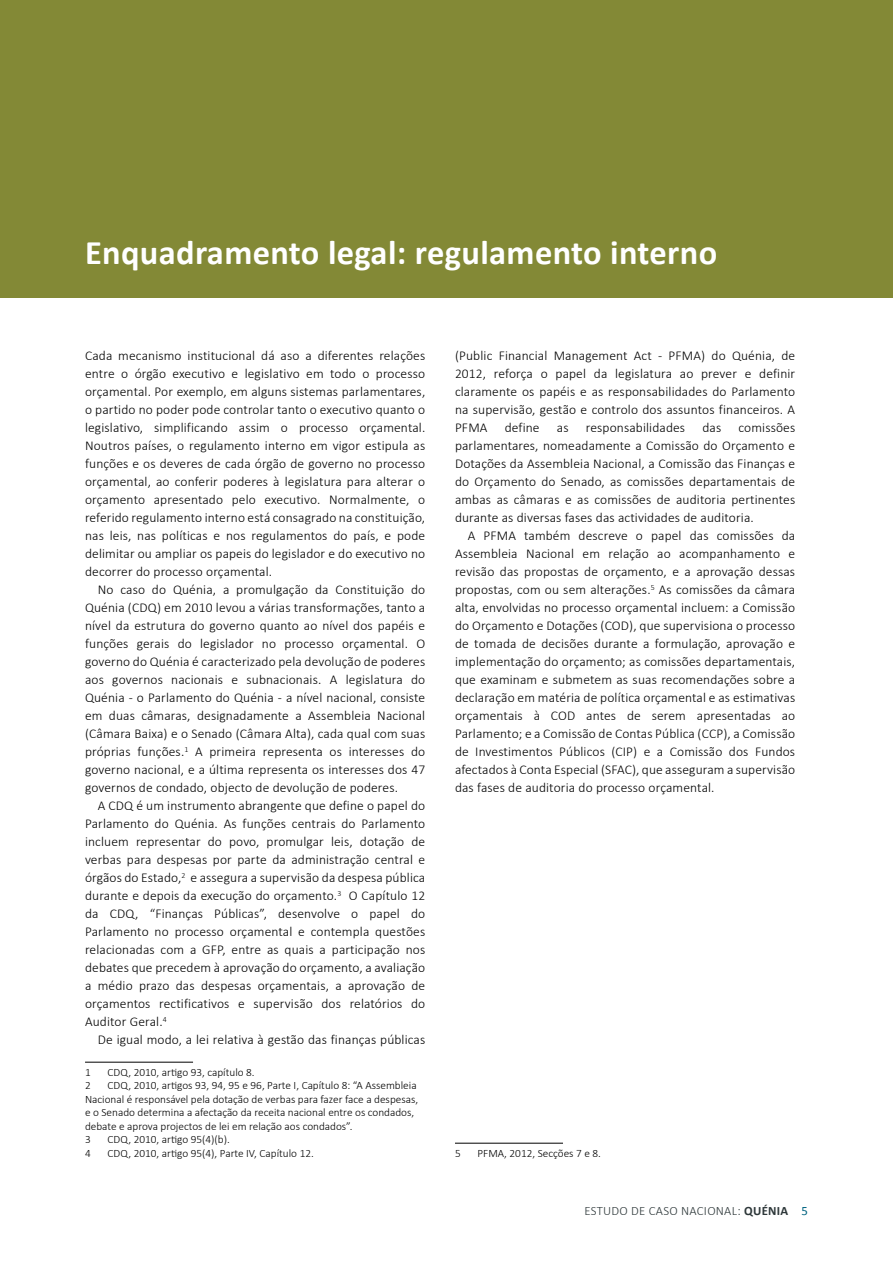
<style>
.page{position:relative;width:893px;height:1263px;background:#fff}
.page>*{position:absolute;margin:0;border:0;box-sizing:border-box;transform-origin:0 0}
.t1{font:700 34.5px "Calibri";letter-spacing:.01em;color:#fff}
.t2{font:300 13.5px/18px "Calibri";letter-spacing:.01em;color:#000;text-align:justify}
.t3{font:300 12.75px "Calibri";letter-spacing:.02em;color:#2d3739}
.t4{font:300 11.25px/13.5px "Calibri";color:#000}
.s1{font-weight:700}
.s2{font-weight:400;color:#006380}
</style>
<div class="page">
<div style="left:0;top:0;width:893px;height:298px;background:#838936"></div>
<hr style="left:85px;top:1062px;width:108px;height:1px;background:#000">
<hr style="left:455px;top:1143px;width:108px;height:1px;background:#000">
<h1 class="t1" style="left:85px;top:230px;width:634px">Enquadramento legal: regulamento interno</h1>
<p class="t2" style="left:85px;top:346px;width:342px">Cada mecanismo institucional dá aso a diferentes relações entre o órgão executivo e legislativo em todo o processo orçamental. Por exemplo, em alguns sistemas parlamentares, o partido no poder pode controlar tanto o executivo quanto o legislativo, simplificando assim o processo orçamental.<br>Noutros países, o regulamento interno em vigor estipula as funções e os deveres de cada órgão de governo no processo orçamental, ao conferir poderes à legislatura para alterar o orçamento apresentado pelo executivo. Normalmente, o referido regulamento interno está consagrado na constituição, nas leis, nas políticas e nos regulamentos do país, e pode delimitar ou ampliar os papeis do legislador e do executivo no decorrer do processo orçamental.</p>
<p class="t2" style="left:85px;top:580px;width:342px;text-indent:13px">No caso do Quénia, a promulgação da Constituição do Quénia (CDQ) em 2010 levou a várias transformações, tanto a nível da estrutura do governo quanto ao nível dos papéis e funções gerais do legislador no processo orçamental. O governo do Quénia é caracterizado pela devolução de poderes aos governos nacionais e subnacionais. A legislatura do Quénia - o Parlamento do Quénia - a nível nacional, consiste em duas câmaras, designadamente a Assembleia Nacional (Câmara Baixa) e o Senado (Câmara Alta), cada qual com suas próprias funções.<sup>1</sup> A primeira representa os interesses do governo nacional, e a última representa os interesses dos 47 governos de condado, objecto de devolução de poderes.</p>
<p class="t2" style="left:85px;top:796px;width:342px;text-indent:13px">A CDQ é um instrumento abrangente que define o papel do Parlamento do Quénia. As funções centrais do Parlamento incluem representar do povo, promulgar leis, dotação de verbas para despesas por parte da administração central e órgãos do Estado,<sup>2</sup> e assegura a supervisão da despesa pública durante e depois da execução do orçamento.<sup>3</sup> O Capítulo 12 da CDQ, “Finanças Públicas”, desenvolve o papel do Parlamento no processo orçamental e contempla questões relacionadas com a GFP, entre as quais a participação nos debates que precedem à aprovação do orçamento, a avaliação a médio prazo das despesas orçamentais, a aprovação de orçamentos rectificativos e supervisão dos relatórios do Auditor Geral.<sup>4</sup></p>
<p class="t2" style="left:98px;top:1030px;width:329px">De igual modo, a lei relativa à gestão das finanças públicas</p>
<p class="t4" style="left:85px;top:1065px;width:7px">1</p>
<p class="t4" style="left:108px;top:1065px;width:149px">CDQ, 2010, artigo 93, capítulo 8.</p>
<p class="t4" style="left:85px;top:1078px;width:7px">2</p>
<p class="t4" style="left:85px;top:1078px;width:335px;text-indent:22px">CDQ, 2010, artigos 93, 94, 95 e 96, Parte I, Capítulo 8: “A Assembleia Nacional é responsável pela dotação de verbas para fazer face a despesas, e o Senado determina a afectação da receita nacional entre os condados, debate e aprova projectos de lei em relação aos condados”.<br>3</p>
<p class="t4" style="left:108px;top:1132px;width:124px">CDQ, 2010, artigo 95(4)(b).</p>
<p class="t4" style="left:85px;top:1146px;width:7px">4</p>
<p class="t4" style="left:108px;top:1146px;width:208px">CDQ, 2010, artigo 95(4), Parte IV, Capítulo 12.</p>
<p class="t2" style="left:455px;top:346px;width:342px">(Public Financial Management Act - PFMA) do Quénia, de 2012, reforça o papel da legislatura ao prever e definir claramente os papéis e as responsabilidades do Parlamento na supervisão, gestão e controlo dos assuntos financeiros. A PFMA</p>
<p class="t2" style="left:505px;top:418px;width:36px">define</p>
<p class="t2" style="left:557px;top:418px;width:13px">as</p>
<p class="t2" style="left:586px;top:418px;width:101px">responsabilidades</p>
<p class="t2" style="left:702px;top:418px;width:20px">das</p>
<p class="t2" style="left:455px;top:418px;width:342px;text-indent:283px">comissões parlamentares, nomeadamente a Comissão do Orçamento e Dotações da Assembleia Nacional, a Comissão das Finanças e do Orçamento do Senado, as comissões departamentais de ambas as câmaras e as comissões de auditoria pertinentes durante as diversas fases das actividades de auditoria.</p>
<p class="t2" style="left:455px;top:526px;width:342px;text-indent:13px">A PFMA também descreve o papel das comissões da Assembleia Nacional em relação ao acompanhamento e revisão das propostas de orçamento, e a aprovação dessas propostas, com ou sem alterações.<sup>5</sup> As comissões da câmara alta, envolvidas no processo orçamental incluem: a Comissão do Orçamento e Dotações (COD), que supervisiona o processo de tomada de decisões durante a formulação, aprovação e implementação do orçamento; as comissões departamentais, que examinam e submetem as suas recomendações sobre a declaração em matéria de política orçamental e as estimativas orçamentais à COD antes de serem apresentadas ao Parlamento; e a Comissão de Contas Pública (CCP), a Comissão de Investimentos Públicos (CIP) e a Comissão dos Fundos afectados à Conta Especial (SFAC), que asseguram a supervisão das fases de auditoria do processo orçamental.</p>
<p class="t4" style="left:455px;top:1146px;width:7px">5</p>
<p class="t4" style="left:477px;top:1146px;width:125px">PFMA, 2012, Secções 7 e 8.</p>
<p class="t3" style="left:584px;top:1203px;width:225px">ESTUDO DE CASO NACIONAL: <span class="s1">QUÉNIA</span> <span class="s2">5</span></p>
</div>
